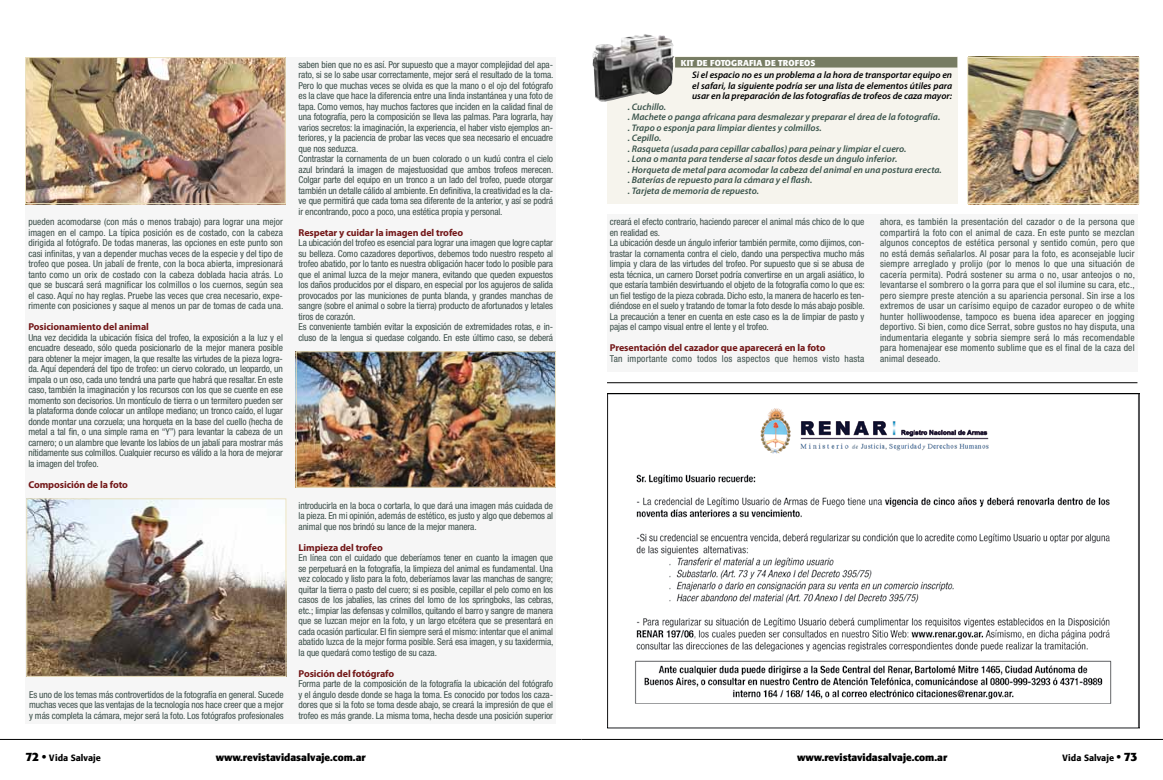
<style>
.page{position:relative;width:1163px;height:780px;background:#fff}
.page>*{position:absolute;margin:0;border:0;box-sizing:border-box;transform-origin:0 0}
.t1{font:700 10px "Myriad Pro";letter-spacing:-.01em;color:#731819}
.t2{font:700 10px "Formata";color:#000}
.t3{font:condensed 9.5px/10.5px "Helvetica Neue";letter-spacing:-.01em;color:#3b4e49;text-align:justify}
.t4{font:italic 600 9.5px/10.5px "Myriad Pro";color:#3a534b}
.t5{font:italic 600 9.5px/10.5px "Myriad Pro";color:#000;text-align:justify}
.t6{font:condensed 9.5px "Helvetica Neue";letter-spacing:.02em;color:#3b4e49}
.t7{font:500 9px "Formata";color:#000}
.t8{font:700 8.5px "Formata";letter-spacing:.02em;color:#fff}
.s1{font-weight:700;font-size:12px}
</style>
<div class="page">
<hr style="left:0;top:739px;width:581px;height:1px;background:#000">
<hr style="left:581px;top:739px;width:581px;height:1px;background:#000">
<div style="left:26px;top:57px;width:530px;height:666px;background:#f6f6f6"></div>
<img style="left:298px;top:353px;width:256px;height:133px">
<div style="left:607px;top:214px;width:530px;height:158px;background:#f6f6f6"></div>
<div style="left:607px;top:57px;width:350px;height:147px;background:#f6f4ed"></div>
<hr style="left:607px;top:382px;width:530px;height:1px;background:#000">
<div style="left:675px;top:57px;width:282px;height:11px;background:#777c63"></div>
<img style="left:607px;top:393px;width:532px;height:335px">
<img style="left:592px;top:35px;width:51px;height:48px">
<img style="left:27px;top:59px;width:257px;height:143px">
<img style="left:969px;top:59px;width:168px;height:143px">
<img style="left:28px;top:500px;width:256px;height:175px">
<div style="left:25px;top:57px;width:261px;height:147px;border:1px solid #ebe1be"></div>
<div style="left:967px;top:57px;width:172px;height:147px;border:1px solid #ebe1be"></div>
<div style="left:296px;top:351px;width:260px;height:137px;border:1px solid #ebe1be"></div>
<div style="left:26px;top:498px;width:260px;height:179px;border:1px solid #ebe1be"></div>
<p class="t3" style="left:28px;top:216px;width:256px">pueden acomodarse (con más o menos trabajo) para lograr una mejor imagen en el campo. La típica posición es de costado, con la cabeza dirigida al fotógrafo. De todas maneras, las opciones en este punto son casi infinitas, y van a depender muchas veces de la especie y del tipo de trofeo que posea. Un jabalí de frente, con la boca abierta, impresionará tanto como un orix de costado con la cabeza doblada hacia atrás. Lo que se buscará será magnificar los colmillos o los cuernos, según sea el caso. Aquí no hay reglas. Pruebe las veces que crea necesario, expe&shy;rimente con posiciones y saque al menos un par de tomas de cada una.</p>
<p class="t1" style="left:28px;top:320px;width:122px">Posicionamiento del animal</p>
<p class="t3" style="left:28px;top:332px;width:256px">Una vez decidida la ubicación física del trofeo, la exposición a la luz y el encuadre deseado, sólo queda posicionarlo de la mejor manera posible para obtener la mejor imagen, la que resalte las virtudes de la pieza logra&shy;da. Aquí dependerá del tipo de trofeo: un ciervo colorado, un leopardo, un impala o un oso, cada uno tendrá una parte que habrá que resaltar. En este caso, también la imaginación y los recursos con los que se cuente en ese momento son decisorios. Un montículo de tierra o un termitero pueden ser la plataforma donde colocar un antílope mediano; un tronco caído, el lugar donde montar una corzuela; una horqueta en la base del cuello (hecha de metal a tal fin, o una simple rama en “Y”) para levantar la cabeza de un carnero; o un alambre que levante los labios de un jabalí para mostrar más nítidamente sus colmillos. Cualquier recurso es válido a la hora de mejorar la imagen del trofeo.</p>
<p class="t1" style="left:28px;top:478px;width:101px">Composición de la foto</p>
<p class="t3" style="left:29px;top:689px;width:256px">Es uno de los temas más controvertidos de la fotografía en general. Sucede muchas veces que las ventajas de la tecnología nos hace creer que a mejor y más completa la cámara, mejor será la foto. Los fotógrafos profesionales</p>
<p class="t3" style="left:298px;top:59px;width:256px;text-align:left">saben bien que no es así. Por supuesto que a mayor complejidad del apa&shy;rato, si se lo sabe usar correctamente, mejor será el resultado de la toma.<br>Pero lo que muchas veces se olvida es que la mano o el ojo del fotógrafo es la clave que hace la diferencia entre una linda instantánea y una foto de tapa. Como vemos, hay muchos factores que inciden en la calidad final de una fotografía, pero la composición se lleva las palmas. Para lograrla, hay varios secretos: la imaginación, la experiencia, el haber visto ejemplos an&shy;teriores, y la paciencia de probar las veces que sea necesario el encuadre que nos seduzca.<br>Contrastar la cornamenta de un buen colorado o un kudú contra el cielo azul brindará la imagen de majestuosidad que ambos trofeos merecen.<br>Colgar parte del equipo en un tronco a un lado del trofeo, puede otorgar también un detalle cálido al ambiente. En definitiva, la creatividad es la cla&shy;ve que permitirá que cada toma sea diferente de la anterior, y así se podrá ir encontrando, poco a poco, una estética propia y personal.</p>
<p class="t1" style="left:298px;top:226px;width:166px">Respetar y cuidar la imagen del trofeo</p>
<p class="t3" style="left:298px;top:237px;width:256px;text-align:left">La ubicación del trofeo es esencial para lograr una imagen que logre captar su belleza. Como cazadores deportivos, debemos todo nuestro respeto al trofeo abatido, por lo tanto es nuestra obligación hacer todo lo posible para que el animal luzca de la mejor manera, evitando que queden expuestos los daños producidos por el disparo, en especial por los agujeros de salida provocados por las municiones de punta blanda, y grandes manchas de sangre (sobre el animal o sobre la tierra) producto de afortunados y letales tiros de corazón.<br>Es conveniente también evitar la exposición de extremidades rotas, e in&shy;cluso de la lengua si quedase colgando. En este último caso, se deberá</p>
<p class="t3" style="left:298px;top:500px;width:256px">introducirla en la boca o cortarla, lo que dará una imagen más cuidada de la pieza. En mi opinión, además de estético, es justo y algo que debemos al animal que nos brindó su lance de la mejor manera.</p>
<p class="t1" style="left:298px;top:541px;width:86px">Limpieza del trofeo</p>
<p class="t3" style="left:298px;top:552px;width:256px">En línea con el cuidado que deberíamos tener en cuanto la imagen que se perpetuará en la fotografía, la limpieza del animal es fundamental. Una vez colocado y listo para la foto, deberíamos lavar las manchas de sangre; quitar la tierra o pasto del cuero; si es posible, cepillar el pelo como en los casos de los jabalíes, las crines del lomo de los springboks, las cebras, etc.; limpiar las defensas y colmillos, quitando el barro y sangre de manera que se luzcan mejor en la foto, y un largo etcétera que se presentará en cada ocasión particular. El fin siempre será el mismo: intentar que el animal abatido luzca de la mejor forma posible. Será esa imagen, y su taxidermia, la que quedará como testigo de su caza.</p>
<p class="t1" style="left:298px;top:667px;width:97px">Posición del fotógrafo</p>
<p class="t3" style="left:298px;top:678px;width:256px">Forma parte de la composición de la fotografía la ubicación del fotógrafo y el ángulo desde donde se haga la toma. Es conocido por todos los caza&shy;dores que si la foto se toma desde abajo, se creará la impresión de que el trofeo es más grande. La misma toma, hecha desde una posición superior</p>
<p class="t8" style="left:680px;top:57px;width:136px">KIT DE FOTOGRAFIA DE TROFEOS</p>
<p class="t5" style="left:692px;top:69px;width:261px">Si el espacio no es un problema a la hora de transportar equipo en el safari, la siguiente podría ser una lista de elementos útiles para usar en la preparación de las fotografías de trofeos de caza mayor:</p>
<p class="t4" style="left:627px;top:101px;width:315px">. Cuchillo.<br>. Machete o panga africana para desmalezar y preparar el área de la fotografía. . Trapo o esponja para limpiar dientes y colmillos.<br>. Cepillo.<br>. Rasqueta (usada para cepillar caballos) para peinar y limpiar el cuero.<br>. Lona o manta para tenderse al sacar fotos desde un ángulo inferior.<br>. Horqueta de metal para acomodar la cabeza del animal en una postura erecta. . Baterías de repuesto para la cámara y el flash.<br>. Tarjeta de memoria de repuesto.</p>
<p class="t3" style="left:879px;top:216px;width:256px">ahora, es también la presentación del cazador o de la persona que compartirá la foto con el animal de caza. En este punto se mezclan algunos conceptos de estética personal y sentido común, pero que no está demás señalarlos. Al posar para la foto, es aconsejable lucir siempre arreglado y prolijo (por lo menos lo que una situación de cacería permita). Podrá sostener su arma o no, usar anteojos o no, levantarse el sombrero o la gorra para que el sol ilumine su cara, etc., pero siempre preste atención a su apariencia personal. Sin irse a los extremos de usar un carísimo equipo de cazador europeo o de white hunter holliwoodense, tampoco es buena idea aparecer en jogging deportivo. Si bien, como dice Serrat, sobre gustos no hay disputa, una indumentaria elegante y sobria siempre será lo más recomendable para homenajear ese momento sublime que es el final de la caza del animal deseado.</p>
<p class="t3" style="left:609px;top:216px;width:256px;text-align:left">creará el efecto contrario, haciendo parecer el animal más chico de lo que en realidad es.<br>La ubicación desde un ángulo inferior también permite, como dijimos, con&shy;trastar la cornamenta contra el cielo, dando una perspectiva mucho más limpia y clara de las virtudes del trofeo. Por supuesto que si se abusa de esta técnica, un carnero Dorset podría convertirse en un argali asiático, lo que estaría también desvirtuando el objeto de la fotografía como lo que es: un fiel testigo de la pieza cobrada. Dicho esto, la manera de hacerlo es ten&shy;diéndose en el suelo y tratando de tomar la foto desde lo más abajo posible.<br>La precaución a tener en cuenta en este caso es la de limpiar de pasto y pajas el campo visual entre el lente y el trofeo.</p>
<p class="t1" style="left:609px;top:341px;width:217px">Presentación del cazador que aparecerá en la foto</p>
<p class="t6" style="left:609px;top:353px;width:256px">Tan importante como todos los aspectos que hemos visto hasta</p>
<p class="t7" style="left:26px;top:752px;width:77px"><span class="s1">72 •</span> Vida Salvaje</p>
<p class="t2" style="left:216px;top:751px;width:151px">www.revistavidasalvaje.com.ar</p>
<p class="t2" style="left:797px;top:751px;width:151px">www.revistavidasalvaje.com.ar</p>
<p class="t7" style="left:1062px;top:752px;width:76px">Vida Salvaje <span class="s1">• 73</span></p>
</div>
